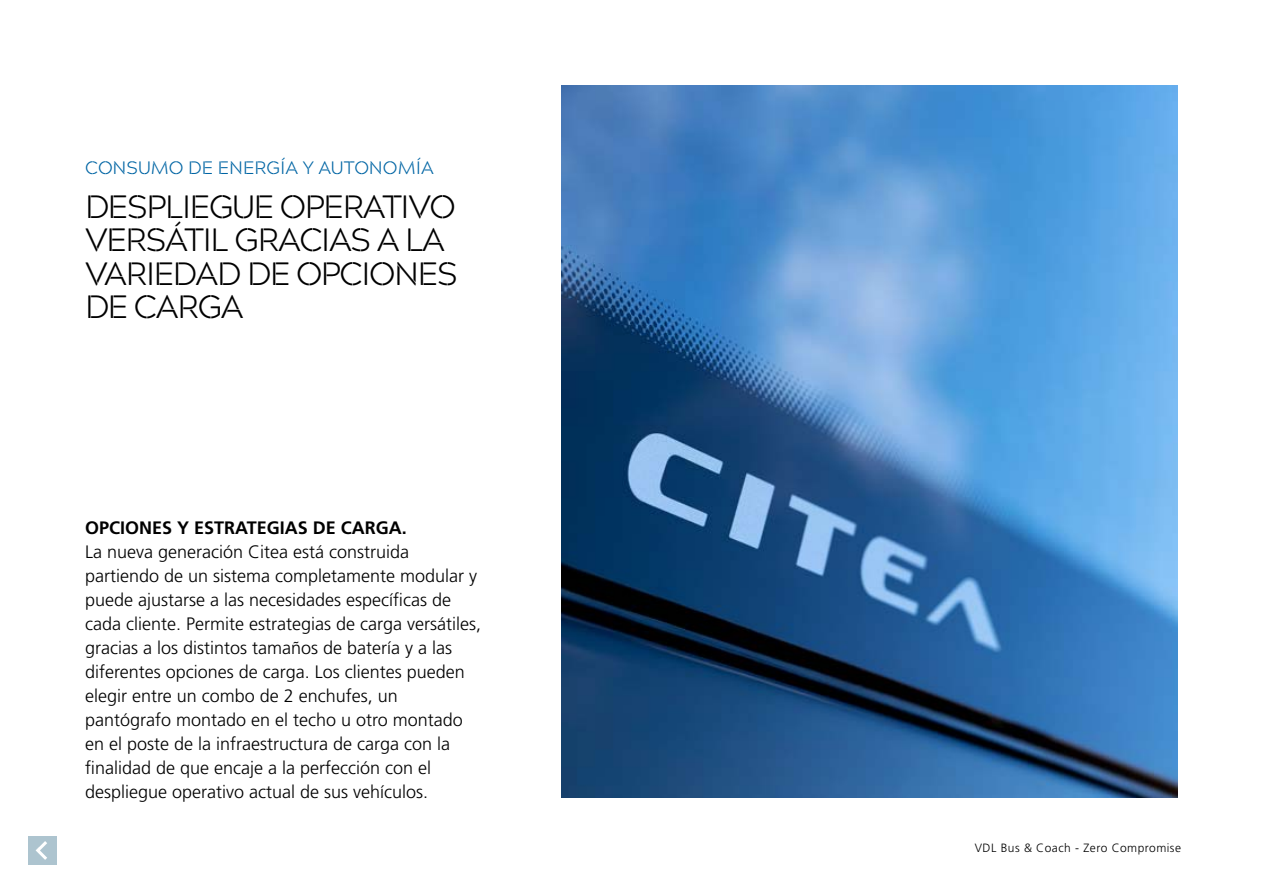
<style>
.page{position:relative;width:1263px;height:893px;background:#fff}
.page>*{position:absolute;margin:0;border:0;box-sizing:border-box;transform-origin:0 0}
.t1{font:300 32.25px/33.3px "Acherus Militant 1";letter-spacing:-.04em;color:#000}
.t2{font:300 18px/24px "Frutiger LT Std";color:#000}
.t3{font:700 18px "Frutiger LT Std";color:#000}
.t4{font:300 18px "Acherus Militant 1";color:#0065a4}
.t5{font:300 12px "Frutiger LT Std";letter-spacing:.04em;color:#000}
</style>
<div class="page">
<img style="left:561px;top:85px;width:617px;height:713px">
<div style="left:28px;top:836px;width:29px;height:29px;background:#adc4cf"></div>
<svg style="left:36px;top:841px;width:11px;height:19px"></svg>
<p class="t4" style="left:85px;top:152px;width:350px">CONSUMO DE ENERGÍA Y AUTONOMÍA</p>
<h1 class="t1" style="left:85px;top:188px;width:374px">DESPLIEGUE OPERATIVO<br>VERSÁTIL GRACIAS A LA<br>VARIEDAD DE OPCIONES<br>DE CARGA</h1>
<p class="t3" style="left:85px;top:517px;width:323px">OPCIONES Y ESTRATEGIAS DE CARGA.</p>
<p class="t2" style="left:85px;top:540px;width:397px">La nueva generación Citea está construida partiendo de un sistema completamente modular y puede ajustarse a las necesidades específicas de cada cliente. Permite estrategias de carga versátiles, gracias a los distintos tamaños de batería y a las diferentes opciones de carga. Los clientes pueden elegir entre un combo de 2 enchufes, un pantógrafo montado en el techo u otro montado en el poste de la infraestructura de carga con la finalidad de que encaje a la perfección con el despliegue operativo actual de sus vehículos.</p>
<p class="t5" style="left:975px;top:841px;width:208px">VDL Bus &amp; Coach - Zero Compromise</p>
</div>
